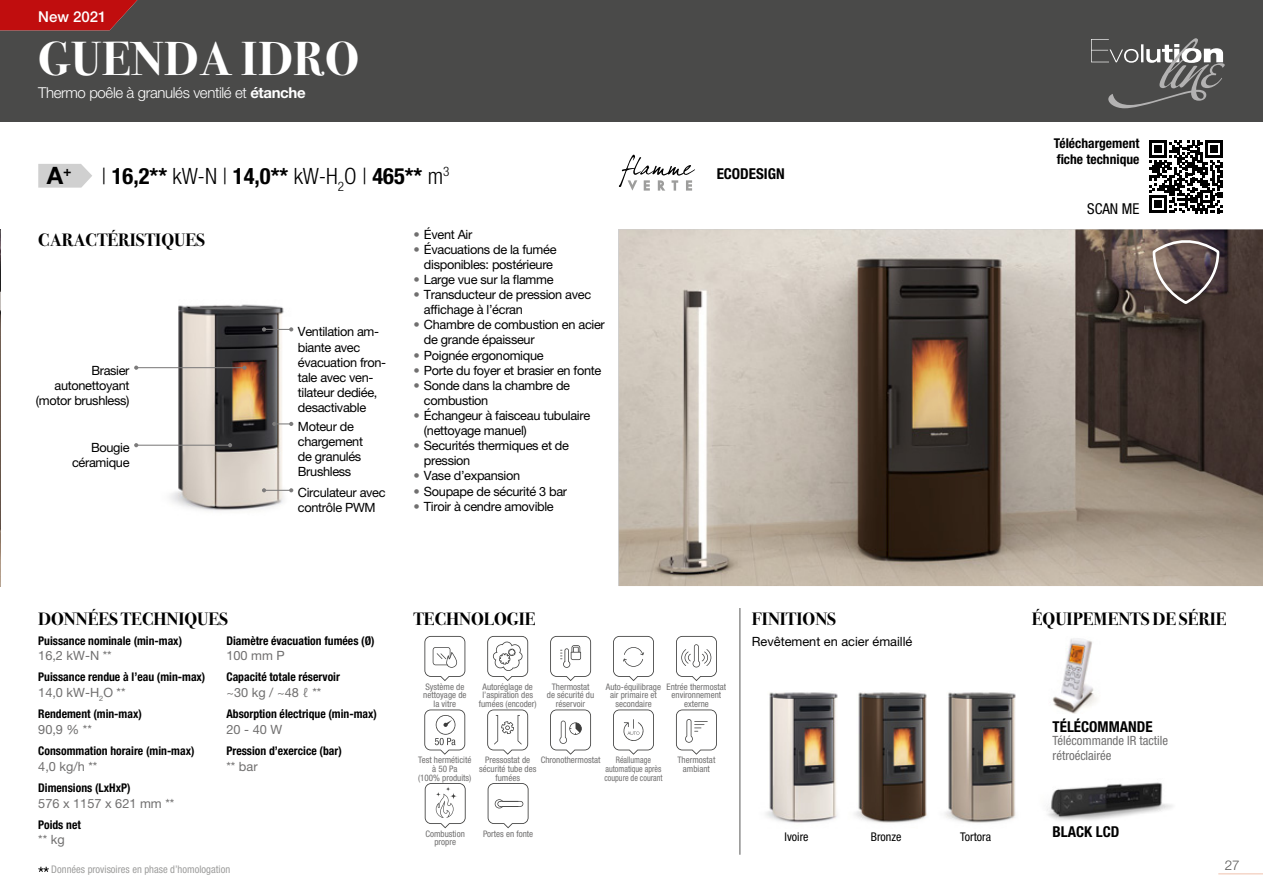
<style>
.page{position:relative;width:1263px;height:893px;background:#fff}
.page>*{position:absolute;margin:0;border:0;box-sizing:border-box;transform-origin:0 0}
.t1{font:700 48px "Bodoni Svty Two ITCTT";letter-spacing:.02em;color:#fff}
.t2{font:700 24px "Helvetica Neue LT Pro";color:#000}
.t3{font:700 condensed 22.5px "Helvetica Neue LT Pro";color:#000}
.t4{font:700 18px "Bodoni Svty Two ITCTT";color:#000}
.t5{font:300 15px "Helvetica Neue LT Pro";letter-spacing:-.025em;color:#fff}
.t6{font:700 condensed 15px "Helvetica Neue LT Pro";color:#000}
.t7{font:500 15px "Helvetica Neue LT Pro";color:#fff}
.t8{font:condensed 15px "Helvetica Neue LT Pro";color:#000}
.t9{font:700 condensed 13.5px/16.2px "Helvetica Neue LT Pro";color:#000}
.t10{font:300 13.5px "Helvetica Neue LT Pro";color:#575756}
.t11{font:12.75px/15.1px "Helvetica Neue LT Pro";letter-spacing:-.025em;color:#000}
.t12{font:12.75px "Helvetica Neue LT Pro";color:#706f6f}
.t13{font:condensed 12.75px/15px "Helvetica Neue LT Pro";color:#706f6f}
.t14{font:12.75px "Helvetica Neue LT Pro";color:#000}
.t15{font:700 condensed 12px "Helvetica Neue LT Pro";color:#000}
.t16{font:condensed 12px "Helvetica Neue LT Pro";color:#000}
.t17{font:condensed 10.5px "Helvetica Neue LT Pro";color:#9d9d9c}
.t18{font:condensed 9px/8.7px "Helvetica Neue LT Pro";color:#706f6f;text-align:center}
.t19{font:condensed 9px/8.7px "Helvetica Neue LT Pro";color:#706f6f;text-align:center;scale:.9 1}
.s1{font-weight:700}
.s2{font-weight:300}
.s3{color:#706f6f}
</style>
<div class="page">
<hr style="left:1218px;top:873px;width:45px;height:1px;background:#f1c8b6">
<svg style="left:38px;top:164px;width:54px;height:24px"></svg>
<img style="left:135px;top:304px;width:159px;height:207px">
<img style="left:619px;top:229px;width:644px;height:357px">
<svg style="left:1149px;top:140px;width:73px;height:73px"></svg>
<hr style="left:739px;top:608px;width:1px;height:247px;background:#575756">
<img style="left:1052px;top:638px;width:45px;height:76px">
<svg style="left:487px;top:636px;width:41px;height:45px"></svg>
<svg style="left:613px;top:636px;width:41px;height:45px"></svg>
<svg style="left:550px;top:636px;width:41px;height:45px"></svg>
<svg style="left:424px;top:636px;width:41px;height:45px"></svg>
<svg style="left:550px;top:709px;width:41px;height:46px"></svg>
<svg style="left:676px;top:636px;width:41px;height:45px"></svg>
<svg style="left:487px;top:709px;width:41px;height:46px"></svg>
<svg style="left:613px;top:709px;width:41px;height:46px"></svg>
<svg style="left:424px;top:709px;width:41px;height:46px"></svg>
<svg style="left:488px;top:783px;width:40px;height:45px"></svg>
<svg style="left:425px;top:783px;width:41px;height:45px"></svg>
<svg style="left:676px;top:709px;width:41px;height:46px"></svg>
<hr style="left:136px;top:445px;width:94px;height:1px;background:#7c7b7b">
<svg style="left:134px;top:443px;width:4px;height:4px"></svg>
<svg style="left:228px;top:443px;width:4px;height:4px"></svg>
<hr style="left:136px;top:367px;width:109px;height:1px;background:#7c7b7b">
<svg style="left:134px;top:366px;width:4px;height:4px"></svg>
<svg style="left:242px;top:366px;width:5px;height:4px"></svg>
<svg style="left:262px;top:327px;width:31px;height:4px"></svg>
<svg style="left:272px;top:422px;width:21px;height:4px"></svg>
<svg style="left:262px;top:488px;width:31px;height:4px"></svg>
<img style="left:0;top:229px;width:1px;height:357px">
<img style="left:1047px;top:782px;width:125px;height:39px">
<img style="left:766px;top:692px;width:250px;height:131px">
<img style="left:1146px;top:233px;width:80px;height:77px">
<svg style="left:1150px;top:238px;width:70px;height:67px;background:#6e5f5d"></svg>
<div style="left:0;top:0;width:1263px;height:122px;background:#4a4a49"></div>
<svg style="left:1091px;top:38px;width:134px;height:70px"></svg>
<svg style="left:38px;top:867px;width:11px;height:5px"></svg>
<svg style="left:619px;top:154px;width:76px;height:37px"></svg>
<svg style="left:0;top:0;width:137px;height:30px;background:#b41314"></svg>
<p class="t7" style="left:38px;top:11px;width:70px">New 2021</p>
<h1 class="t1" style="left:38px;top:30px;width:322px">GUENDA IDRO</h1>
<p class="t5" style="left:38px;top:87px;width:269px">Thermo poêle à granulés ventilé et <span class="s1">étanche</span></p>
<h2 class="t2" style="left:47px;top:162px;width:26px">A<sup>+</sup></h2>
<h3 class="t3" style="left:101px;top:168px;width:350px"><span class="s2">|</span> 16,2** <span class="s2">kW-N |</span> 14,0** <span class="s2">kW-H</span><sub>2</sub><span class="s2">O |</span> 465** <span class="s2">m</span><sup>3</sup></h3>
<h3 class="t4" style="left:38px;top:229px;width:168px">CARACTÉRISTIQUES</h3>
<p class="t11" style="left:36px;top:364px;width:95px;text-align:right">Brasier autonettoyant (motor brushless)</p>
<p class="t11" style="left:72px;top:442px;width:59px;text-align:right">Bougie céramique</p>
<p class="t11" style="left:298px;top:326px;width:90px">Ventilation am&shy;biante avec évacuation fron&shy;tale avec ven&shy;tilateur dediée, desactivable</p>
<p class="t11" style="left:298px;top:420px;width:67px">Moteur de chargement de granulés<br>Brushless</p>
<p class="t11" style="left:298px;top:487px;width:89px">Circulateur avec contrôle PWM</p>
<p class="t11" style="left:413px;top:228px;width:60px"><span class="s3">•</span> Évent Air</p>
<p class="t11" style="left:413px;top:243px;width:145px;text-align:center"><span class="s3">•</span> Évacuations de la fumée disponibles: postérieure</p>
<p class="t11" style="left:413px;top:273px;width:142px"><span class="s3">•</span> Large vue sur la flamme</p>
<p class="t11" style="left:424px;top:289px;width:169px;text-indent:-11px"><span class="s3">•</span> Transducteur de pression avec affichage à l’écran</p>
<p class="t11" style="left:424px;top:319px;width:182px;text-indent:-11px"><span class="s3">•</span> Chambre de combustion en acier de grande épaisseur</p>
<p class="t11" style="left:413px;top:349px;width:132px"><span class="s3">•</span> Poignée ergonomique</p>
<p class="t11" style="left:413px;top:364px;width:189px"><span class="s3">•</span> Porte du foyer et brasier en fonte</p>
<p class="t11" style="left:424px;top:379px;width:148px;text-indent:-11px"><span class="s3">•</span> Sonde dans la chambre de combustion</p>
<p class="t11" style="left:424px;top:409px;width:168px;text-indent:-11px"><span class="s3">•</span> Échangeur à faisceau tubulaire (nettoyage manuel)</p>
<p class="t11" style="left:424px;top:440px;width:147px;text-indent:-11px"><span class="s3">•</span> Securités thermiques et de pression</p>
<p class="t11" style="left:413px;top:470px;width:108px"><span class="s3">•</span> Vase d’expansion</p>
<p class="t11" style="left:413px;top:485px;width:155px"><span class="s3">•</span> Soupape de sécurité 3 bar</p>
<p class="t11" style="left:413px;top:500px;width:142px"><span class="s3">•</span> Tiroir à cendre amovible</p>
<p class="t6" style="left:717px;top:169px;width:70px">ECODESIGN</p>
<p class="t9" style="left:1054px;top:136px;width:87px">Téléchargement fiche technique</p>
<p class="t8" style="left:1087px;top:203px;width:54px">SCAN ME</p>
<h3 class="t4" style="left:38px;top:608px;width:191px">DONNÉES TECHNIQUES</h3>
<p class="t15" style="left:38px;top:636px;width:145px">Puissance nominale (min-max)</p>
<p class="t12" style="left:38px;top:651px;width:75px">16,2 kW-N **</p>
<p class="t15" style="left:38px;top:673px;width:169px">Puissance rendue à l’eau (min-max)</p>
<p class="t15" style="left:38px;top:710px;width:105px">Rendement (min-max)</p>
<p class="t12" style="left:38px;top:688px;width:89px">14,0 kW-H<sub>2</sub>O **</p>
<p class="t12" style="left:38px;top:725px;width:55px">90,9 % **</p>
<p class="t15" style="left:38px;top:746px;width:158px">Consommation horaire (min-max)</p>
<p class="t12" style="left:38px;top:762px;width:61px">4,0 kg/h **</p>
<p class="t15" style="left:38px;top:783px;width:94px">Dimensions (LxHxP)</p>
<p class="t12" style="left:38px;top:798px;width:138px">576 x 1157 x 621 mm **</p>
<p class="t15" style="left:38px;top:820px;width:44px">Poids net</p>
<p class="t12" style="left:38px;top:835px;width:28px">** kg</p>
<p class="t15" style="left:226px;top:636px;width:150px">Diamètre évacuation fumées (Ø)</p>
<p class="t15" style="left:226px;top:673px;width:115px">Capacité totale réservoir</p>
<p class="t15" style="left:226px;top:710px;width:152px">Absorption électrique (min-max)</p>
<p class="t15" style="left:226px;top:747px;width:117px">Pression d’exercice (bar)</p>
<p class="t12" style="left:226px;top:651px;width:60px">100 mm P</p>
<p class="t12" style="left:226px;top:688px;width:96px">~30 kg / ~48 ℓ **</p>
<p class="t12" style="left:226px;top:725px;width:57px">20 - 40 W</p>
<p class="t12" style="left:226px;top:762px;width:33px">** bar</p>
<p class="t17" style="left:51px;top:866px;width:180px">Données provisoires en phase d’homologation</p>
<h3 class="t4" style="left:413px;top:608px;width:124px">TECHNOLOGIE</h3>
<h3 class="t4" style="left:752px;top:608px;width:86px">FINITIONS</h3>
<h3 class="t4" style="left:1032px;top:608px;width:196px">ÉQUIPEMENTS DE SÉRIE</h3>
<p class="t14" style="left:752px;top:637px;width:162px">Revêtement en acier émaillé</p>
<p class="t18" style="left:423px;top:683px;width:45px">Système de nettoyage de la vitre</p>
<p class="t18" style="left:479px;top:683px;width:59px">Autoréglage de l’aspiration des fumées (encoder)</p>
<p class="t18" style="left:547px;top:683px;width:49px">Thermostat de sécurité du réservoir</p>
<p class="t18" style="left:606px;top:683px;width:57px">Auto-équilibrage air primaire et secondaire</p>
<p class="t18" style="left:667px;top:683px;width:61px">Entrée thermostat environnement externe</p>
<p class="t18" style="left:418px;top:757px;width:55px">Test herméticité à 50 Pa<br>(100% produits)</p>
<p class="t18" style="left:479px;top:757px;width:59px">Pressostat de sécurité tube des fumées</p>
<p class="t18" style="left:541px;top:757px;width:61px">Chronothermostat</p>
<p class="t19" style="left:604px;top:757px;width:66px">Réallumage automatique après coupure de courant</p>
<p class="t18" style="left:677px;top:757px;width:39px">Thermostat ambiant</p>
<p class="t18" style="left:425px;top:830px;width:41px">Combustion propre</p>
<p class="t18" style="left:483px;top:830px;width:52px">Portes en fonte</p>
<p class="t16" style="left:785px;top:833px;width:25px">Ivoire</p>
<p class="t16" style="left:871px;top:833px;width:32px">Bronze</p>
<p class="t16" style="left:960px;top:833px;width:32px">Tortora</p>
<p class="t6" style="left:1052px;top:721px;width:101px">TÉLÉCOMMANDE</p>
<p class="t13" style="left:1052px;top:735px;width:117px">Télécommande IR tactile rétroéclairée</p>
<p class="t6" style="left:1052px;top:826px;width:68px">BLACK LCD</p>
<p class="t10" style="left:1225px;top:860px;width:17px">27</p>
</div>
